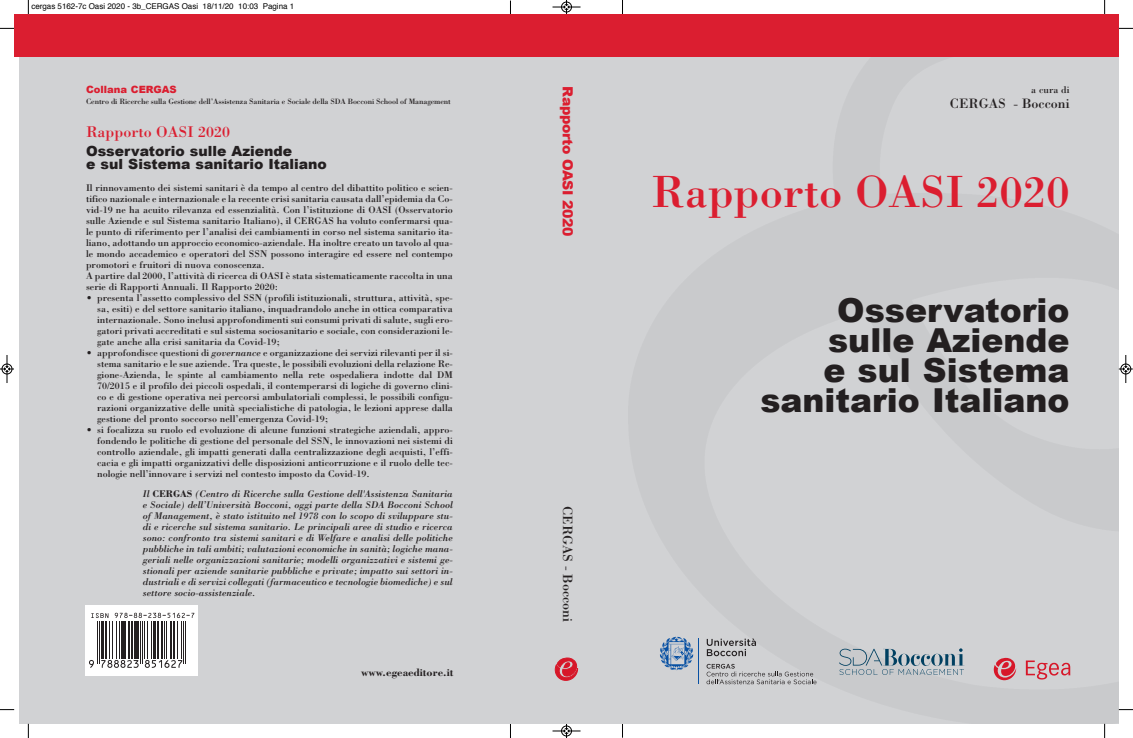
<style>
.page{position:relative;width:1133px;height:738px;background:#fff}
.page>*{position:absolute;margin:0;border:0;box-sizing:border-box;transform-origin:0 0}
.t1{font:46.5px "Bodoni";color:#db1e30}
.t2{font:900 33px/30px "Arial";color:#231f20;text-align:right}
.t3{font:16px "Bodoni";color:#db1e30}
.t4{font:900 14px/13px "Arial";color:#231f20}
.t5{font:14px "Bodoni";color:#231f20}
.t6{font:900 14px "Arial";letter-spacing:-.025em;color:#db1e30}
.t7{font:700 11px "Bodoni";color:#231f20}
.t8{font:10px/11px "Bodoni";color:#231f20;text-align:justify}
.t9{font:italic 10px/11px "Bodoni";color:#231f20;text-align:justify}
.t10{font:900 10px "Arial";color:#db1e30}
.t11{font:8px "Bodoni";letter-spacing:-.015em;color:#231f20}
.t12{font:8px "Helvetica";color:#000}
.s1{font-style:italic}
.s2{font-weight:700;font-style:normal}
</style>
<div class="page">
<hr style="left:510px;top:1px;width:1px;height:736px;background:#000">
<hr style="left:622px;top:0;width:1px;height:737px;background:#000">
<div style="left:19px;top:57px;width:1083px;height:666px;background:#d1d2d4"></div>
<img style="left:670px;top:57px;width:448px;height:666px">
<div style="left:14px;top:14px;width:1104px;height:43px;background:#db1e30"></div>
<svg style="left:1025px;top:660px;width:45px;height:19px"></svg>
<svg style="left:993px;top:657px;width:23px;height:22px"></svg>
<svg style="left:555px;top:657px;width:23px;height:23px"></svg>
<div style="left:85px;top:604px;width:112px;height:71px;background:#fff"></div>
<svg style="left:89px;top:660px;width:5px;height:7px"></svg>
<hr style="left:97px;top:620px;width:1px;height:43px;background:#231f20">
<hr style="left:99px;top:620px;width:1px;height:43px;background:#231f20">
<hr style="left:101px;top:620px;width:3px;height:38px;background:#231f20">
<hr style="left:105px;top:620px;width:2px;height:38px;background:#231f20">
<hr style="left:109px;top:620px;width:1px;height:38px;background:#231f20">
<hr style="left:112px;top:620px;width:1px;height:38px;background:#231f20">
<hr style="left:116px;top:620px;width:1px;height:38px;background:#231f20">
<hr style="left:119px;top:620px;width:1px;height:38px;background:#231f20">
<hr style="left:121px;top:620px;width:1px;height:38px;background:#231f20">
<hr style="left:123px;top:620px;width:3px;height:38px;background:#231f20">
<hr style="left:128px;top:620px;width:2px;height:38px;background:#231f20">
<hr style="left:131px;top:620px;width:2px;height:38px;background:#231f20">
<svg style="left:101px;top:660px;width:38px;height:7px"></svg>
<hr style="left:134px;top:620px;width:3px;height:38px;background:#231f20">
<hr style="left:138px;top:620px;width:1px;height:38px;background:#231f20">
<hr style="left:140px;top:620px;width:1px;height:43px;background:#231f20">
<hr style="left:142px;top:620px;width:1px;height:43px;background:#231f20">
<hr style="left:144px;top:620px;width:1px;height:38px;background:#231f20">
<hr style="left:147px;top:620px;width:1px;height:38px;background:#231f20">
<hr style="left:151px;top:620px;width:1px;height:38px;background:#231f20">
<hr style="left:153px;top:620px;width:3px;height:38px;background:#231f20">
<hr style="left:157px;top:620px;width:2px;height:38px;background:#231f20">
<hr style="left:161px;top:620px;width:2px;height:38px;background:#231f20">
<hr style="left:164px;top:620px;width:1px;height:38px;background:#231f20">
<hr style="left:166px;top:620px;width:1px;height:38px;background:#231f20">
<hr style="left:170px;top:620px;width:2px;height:38px;background:#231f20">
<hr style="left:173px;top:620px;width:2px;height:38px;background:#231f20">
<svg style="left:145px;top:660px;width:37px;height:7px"></svg>
<hr style="left:177px;top:620px;width:1px;height:38px;background:#231f20">
<hr style="left:180px;top:620px;width:1px;height:38px;background:#231f20">
<hr style="left:183px;top:620px;width:1px;height:43px;background:#231f20">
<hr style="left:185px;top:620px;width:1px;height:43px;background:#231f20">
<svg style="left:91px;top:613px;width:17px;height:4px"></svg>
<svg style="left:115px;top:612px;width:79px;height:5px"></svg>
<svg style="left:706px;top:637px;width:50px;height:18px"></svg>
<svg style="left:706px;top:663px;width:110px;height:20px"></svg>
<hr style="left:698px;top:637px;width:1px;height:46px;background:#0750a3">
<svg style="left:660px;top:636px;width:33px;height:33px"></svg>
<svg style="left:839px;top:648px;width:125px;height:26px"></svg>
<svg style="left:28px;top:0;width:1px;height:14px"></svg>
<svg style="left:0;top:28px;width:14px;height:1px"></svg>
<svg style="left:1104px;top:0;width:1px;height:14px"></svg>
<svg style="left:1118px;top:28px;width:14px;height:1px"></svg>
<svg style="left:28px;top:723px;width:1px;height:14px"></svg>
<svg style="left:1104px;top:723px;width:1px;height:14px"></svg>
<svg style="left:552px;top:0;width:28px;height:14px"></svg>
<svg style="left:552px;top:723px;width:28px;height:14px"></svg>
<svg style="left:0;top:355px;width:14px;height:28px"></svg>
<svg style="left:1118px;top:355px;width:14px;height:28px"></svg>
<p class="t12" style="left:31px;top:3px;width:264px">cergas 5162-7c Oasi 2020 - 3b_CERGAS Oasi 18/11/20 10:03 Pagina 1</p>
<p class="t10" style="left:86px;top:82px;width:92px">Collana CERGAS</p>
<p class="t11" style="left:86px;top:96px;width:366px">Centro di Ricerche sulla Gestione dell’Assistenza Sanitaria e Sociale della SDA Bocconi School of Management</p>
<h3 class="t3" style="left:86px;top:122px;width:145px">Rapporto OASI 2020</h3>
<h3 class="t4" style="left:86px;top:144px;width:242px">Osservatorio sulle Aziende<br>e sul Sistema sanitario Italiano</h3>
<p class="t8" style="left:86px;top:182px;width:368px;text-align:left">Il rinnovamento dei sistemi sanitari è da tempo al centro del dibattito politico e scien&shy;tifico nazionale e internazionale e la recente crisi sanitaria causata dall’epidemia da Co&shy;vid-19 ne ha acuito rilevanza ed essenzialità. Con l’istituzione di OASI (Osservatorio sulle Aziende e sul Sistema sanitario Italiano), il CERGAS ha voluto confermarsi qua&shy;le punto di riferimento per l’analisi dei cambiamenti in corso nel sistema sanitario ita&shy;liano, adottando un approccio economico-aziendale. Ha inoltre creato un tavolo al qua&shy;le mondo accademico e operatori del SSN possono interagire ed essere nel contempo promotori e fruitori di nuova conoscenza.<br>A partire dal 2000, l’attività di ricerca di OASI è stata sistematicamente raccolta in una serie di Rapporti Annuali. Il Rapporto 2020:</p>
<p class="t8" style="left:97px;top:292px;width:357px;text-indent:-11px">• presenta l’assetto complessivo del SSN (profili istituzionali, struttura, attività, spe&shy;sa, esiti) e del settore sanitario italiano, inquadrandolo anche in ottica comparativa internazionale. Sono inclusi approfondimenti sui consumi privati di salute, sugli ero&shy;gatori privati accreditati e sul sistema sociosanitario e sociale, con considerazioni le&shy;gate anche alla crisi sanitaria da Covid-19;</p>
<p class="t8" style="left:97px;top:347px;width:357px;text-indent:-11px">• approfondisce questioni di <span class="s1">governance</span> e organizzazione dei servizi rilevanti per il si&shy;stema sanitario e le sue aziende. Tra queste, le possibili evoluzioni della relazione Re&shy;gione-Azienda, le spinte al cambiamento nella rete ospedaliera indotte dal DM 70/2015 e il profilo dei piccoli ospedali, il contemperarsi di logiche di governo clini&shy;co e di gestione operativa nei percorsi ambulatoriali complessi, le possibili configu&shy;razioni organizzative delle unità specialistiche di patologia, le lezioni apprese dalla gestione del pronto soccorso nell’emergenza Covid-19;</p>
<p class="t8" style="left:97px;top:424px;width:357px;text-indent:-11px">• si focalizza su ruolo ed evoluzione di alcune funzioni strategiche aziendali, appro&shy;fondendo le politiche di gestione del personale del SSN, le innovazioni nei sistemi di controllo aziendale, gli impatti generati dalla centralizzazione degli acquisti, l’effi&shy;cacia e gli impatti organizzativi delle disposizioni anticorruzione e il ruolo delle tec&shy;nologie nell’innovare i servizi nel contesto imposto da Covid-19.</p>
<p class="t9" style="left:143px;top:488px;width:311px">Il <span class="s2">CERGAS</span> (Centro di Ricerche sulla Gestione dell'Assistenza Sanitaria e Sociale) dell’Università Bocconi, oggi parte della SDA Bocconi School of Management, è stato istituito nel 1978 con lo scopo di sviluppare stu&shy;di e ricerche sul sistema sanitario. Le principali aree di studio e ricerca sono: confronto tra sistemi sanitari e di Welfare e analisi delle politiche pubbliche in tali ambiti; valutazioni economiche in sanità; logiche mana&shy;geriali nelle organizzazioni sanitarie; modelli organizzativi e sistemi ge&shy;stionali per aziende sanitarie pubbliche e private; impatto sui settori in&shy;dustriali e di servizi collegati (farmaceutico e tecnologie biomediche) e sul settore socio-assistenziale.</p>
<p class="t7" style="left:361px;top:665px;width:94px">www.egeaeditore.it</p>
<h3 class="t6" style="left:578px;top:86px;width:151px;rotate:90deg">Rapporto OASI 2020</h3>
<h3 class="t5" style="left:576px;top:505px;width:117px;rotate:90deg">CERGAS - Bocconi</h3>
<p class="t8" style="left:1031px;top:84px;width:40px">a cura di</p>
<h3 class="t5" style="left:949px;top:95px;width:121px">CERGAS - Bocconi</h3>
<h1 class="t1" style="left:651px;top:163px;width:420px">Rapporto OASI 2020</h1>
<h2 class="t2" style="left:760px;top:293px;width:311px">Osservatorio sulle Aziende<br>e sul Sistema sanitario Italiano</h2>
</div>
